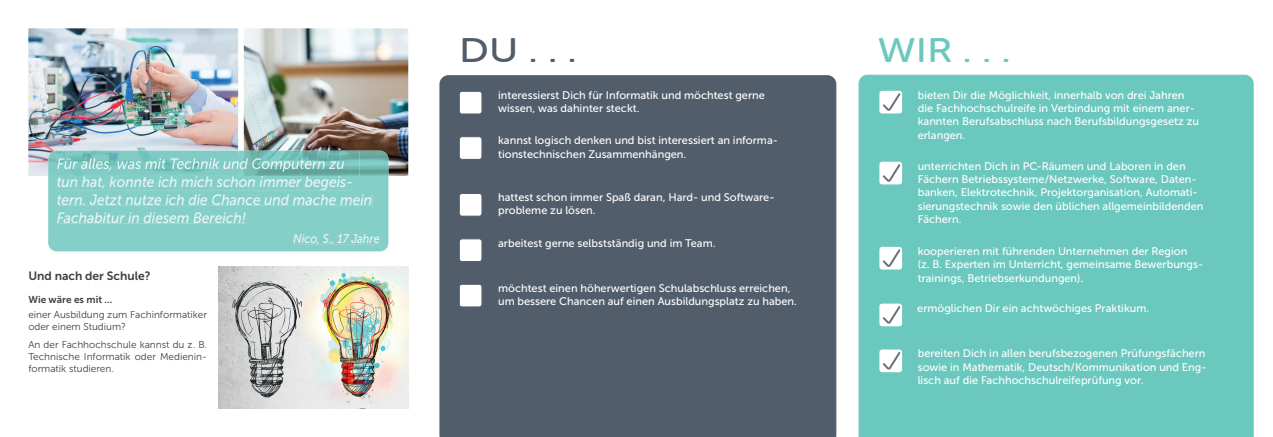
<style>
.page{position:relative;width:1273px;height:437px;background:#fff}
.page>*{position:absolute;margin:0;border:0;box-sizing:border-box;transform-origin:0 0}
.t1{font:34px "Museo Sans Rounded 500";color:#6bc8be;scale:1.2 1}
.t2{font:34px "Museo Sans Rounded 500";color:#525d6b;scale:1.2 1}
.t3{font:italic 14.9px/18px "Museo Sans 500";color:#ebf6f5;scale:.93 1}
.t4{font:italic 12.6px "Museo Sans 500";color:#ebf6f5;scale:.87 1}
.t5{font:12px "Museo Sans 700";color:#3e3e3f}
.t6{font:11px/13.2px "Museo Sans 500";color:#fff}
.t7{font:10px/12px "Museo Sans 300";color:#3e3e3f}
.t8{font:10px "Museo Sans 700";color:#3e3e3f}
</style>
<div class="page">
<div style="left:858px;top:75px;width:395px;height:362px;background:#6bc8be"></div>
<div style="left:439px;top:75px;width:397px;height:362px;background:#525d6b"></div>
<img style="left:218px;top:266px;width:190px;height:142px">
<img style="left:28px;top:28px;width:210px;height:148px">
<img style="left:244px;top:28px;width:164px;height:148px">
<div style="left:459px;top:91px;width:23px;height:23px;background:#fff;border-radius:3px"></div>
<div style="left:459px;top:91px;width:23px;height:23px;border:1px solid #525d6b;border-radius:3px"></div>
<div style="left:459px;top:137px;width:23px;height:22px;background:#fff;border-radius:3px"></div>
<div style="left:459px;top:136px;width:23px;height:24px;border:1px solid #525d6b;border-radius:3px"></div>
<div style="left:459px;top:239px;width:23px;height:22px;background:#fff;border-radius:3px"></div>
<div style="left:459px;top:238px;width:23px;height:24px;border:1px solid #525d6b;border-radius:3px"></div>
<div style="left:459px;top:193px;width:23px;height:23px;background:#fff;border-radius:3px"></div>
<div style="left:459px;top:193px;width:23px;height:23px;border:1px solid #525d6b;border-radius:3px"></div>
<div style="left:459px;top:284px;width:23px;height:23px;background:#fff;border-radius:3px"></div>
<div style="left:459px;top:283px;width:23px;height:24px;border:1px solid #525d6b;border-radius:3px"></div>
<div style="left:918px;top:91px;width:291px;height:51px;background:#6bc8be"></div>
<div style="left:48px;top:151px;width:340px;height:100px;background:#84cfc7"></div>
<img style="left:48px;top:151px;width:190px;height:25px">
<img style="left:244px;top:151px;width:144px;height:25px">
<div style="left:879px;top:349px;width:23px;height:23px;background:#fff;border-radius:3px"></div>
<svg style="left:883px;top:352px;width:17px;height:17px"></svg>
<div style="left:879px;top:303px;width:23px;height:23px;background:#fff;border-radius:3px"></div>
<svg style="left:883px;top:306px;width:17px;height:17px"></svg>
<div style="left:879px;top:247px;width:23px;height:22px;background:#fff;border-radius:3px"></div>
<svg style="left:883px;top:249px;width:17px;height:18px"></svg>
<div style="left:879px;top:162px;width:23px;height:22px;background:#fff;border-radius:3px"></div>
<svg style="left:883px;top:164px;width:17px;height:18px"></svg>
<div style="left:879px;top:91px;width:23px;height:22px;background:#fff;border-radius:3px"></div>
<svg style="left:883px;top:93px;width:17px;height:18px"></svg>
<div style="left:238px;top:158px;width:6px;height:14px;background:#84cfc7"></div>
<img style="left:57px;top:158px;width:181px;height:14px">
<img style="left:244px;top:158px;width:101px;height:14px">
<div style="left:57px;top:176px;width:295px;height:14px;background:#84cfc7"></div>
<div style="left:57px;top:194px;width:315px;height:11px;background:#84cfc7"></div>
<div style="left:57px;top:212px;width:189px;height:11px;background:#84cfc7"></div>
<div style="left:294px;top:234px;width:85px;height:10px;background:#84cfc7"></div>
<h2 class="t3" style="left:57px;top:173px;width:341px">tun hat, konnte ich mich schon immer begeis&shy;tern. Jetzt nutze ich die Chance und mache mein<br>Fachabitur in diesem Bereich!</h2>
<p class="t4" style="left:293px;top:231px;width:101px">Nico, S., 17 Jahre</p>
<p class="t5" style="left:28px;top:269px;width:124px">Und nach der Schule?</p>
<p class="t8" style="left:28px;top:294px;width:85px">Wie wäre es mit ...</p>
<p class="t7" style="left:28px;top:309px;width:180px">einer Ausbildung zum Fachinformatiker oder einem Studium?</p>
<p class="t7" style="left:28px;top:338px;width:180px;text-align:justify">An der Fachhochschule kannst du z. B.<br>Technische Informatik oder Medienin&shy;formatik studieren.</p>
<h1 class="t2" style="left:459px;top:32px;width:99px">DU . . .</h1>
<h1 class="t1" style="left:877px;top:32px;width:113px">WIR . . .</h1>
<p class="t6" style="left:498px;top:89px;width:268px">interessierst Dich für Informatik und möchtest gerne wissen, was dahinter steckt.</p>
<p class="t6" style="left:498px;top:134px;width:281px">kannst logisch denken und bist interessiert an informa&shy;tionstechnischen Zusammenhängen.</p>
<p class="t6" style="left:498px;top:191px;width:278px">hattest schon immer Spaß daran, Hard- und Software&shy;probleme zu lösen.</p>
<p class="t6" style="left:498px;top:236px;width:219px">arbeitest gerne selbstständig und im Team.</p>
<p class="t6" style="left:498px;top:281px;width:300px">möchtest einen höherwertigen Schulabschluss erreichen, um bessere Chancen auf einen Ausbildungsplatz zu haben.</p>
<p class="t6" style="left:918px;top:89px;width:283px">bieten Dir die Möglichkeit, innerhalb von drei Jahren die Fachhochschulreife in Verbindung mit einem aner&shy;kannten Berufsabschluss nach Berufsbildungsgesetz zu erlangen.</p>
<p class="t6" style="left:918px;top:159px;width:287px">unterrichten Dich in PC-Räumen und Laboren in den Fächern Betriebssysteme/Netzwerke, Software, Daten&shy;banken, Elektrotechnik, Projektorganisation, Automati&shy;sierungstechnik sowie den üblichen allgemeinbildenden Fächern.</p>
<p class="t6" style="left:918px;top:245px;width:287px">kooperieren mit führenden Unternehmen der Region<br>(z. B. Experten im Unterricht, gemeinsame Bewerbungs&shy;trainings, Betriebserkundungen).</p>
<p class="t6" style="left:917px;top:301px;width:233px">ermöglichen Dir ein achtwöchiges Praktikum.</p>
<p class="t6" style="left:918px;top:347px;width:290px;text-align:justify">bereiten Dich in allen berufsbezogenen Prüfungsfächern sowie in Mathematik, Deutsch/Kommunikation und Eng&shy;lisch auf die Fachhochschulreifeprüfung vor.</p>
</div>
